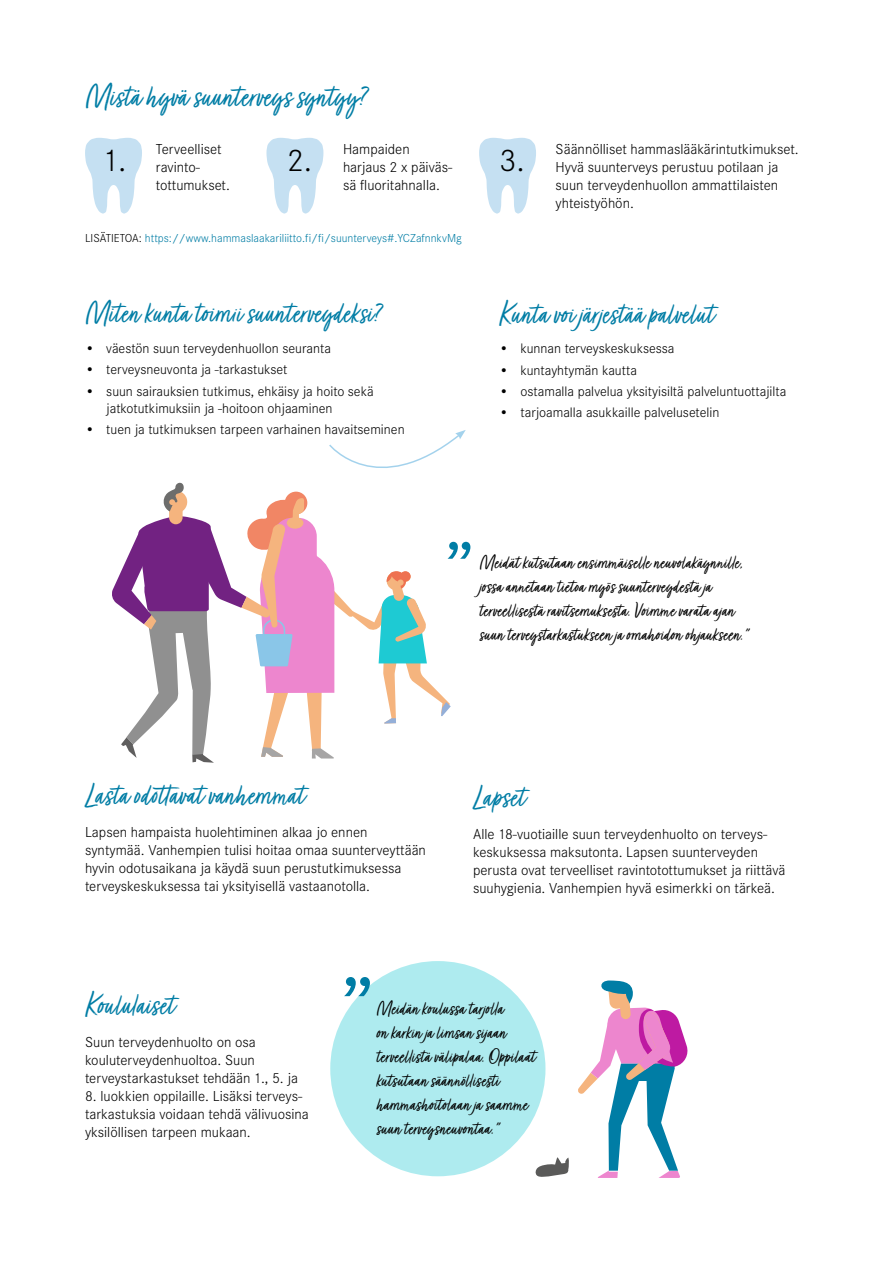
<style>
.page{position:relative;width:893px;height:1263px;background:#fff}
.page>*{position:absolute;margin:0;border:0;box-sizing:border-box;transform-origin:0 0}
.t1{font:36px "Turbinado Light Pro";letter-spacing:.005em;color:#007da5}
.t2{font:34.5px "Turbinado Light Pro";letter-spacing:.005em;color:#007da5}
.t3{font:300 32.4px "Corporate S";color:#000}
.t4{font:21.6px/24px "Turbinado Light Pro";letter-spacing:.01em;color:#000}
.t5{font:300 15px/18px "Corporate S";color:#000}
.t6{font:300 14.25px/17.1px "Corporate S";color:#000}
.t7{font:300 12px "Corporate S";color:#007da5}
.s1{color:#000}
</style>
<div class="page">
<div style="left:330px;top:961px;width:215px;height:215px;background:#aeebef;border-radius:50%"></div>
<svg style="left:344px;top:977px;width:26px;height:19px"></svg>
<svg style="left:578px;top:980px;width:110px;height:198px"></svg>
<svg style="left:535px;top:1157px;width:34px;height:20px"></svg>
<svg style="left:112px;top:482px;width:358px;height:281px"></svg>
<svg style="left:85px;top:138px;width:57px;height:76px"></svg>
<svg style="left:266px;top:138px;width:57px;height:76px"></svg>
<svg style="left:479px;top:138px;width:57px;height:76px"></svg>
<svg style="left:329px;top:430px;width:137px;height:38px"></svg>
<h1 class="t1" style="left:85px;top:77px;width:284px">Mistä hyvä suunterveys syntyy?</h1>
<p class="t5" style="left:156px;top:140px;width:76px">Terveelliset ravinto&shy;tottumukset.</p>
<p class="t5" style="left:343px;top:140px;width:111px">Hampaiden harjaus 2 x päiväs&shy;sä fluoritahnalla.</p>
<p class="t5" style="left:556px;top:140px;width:245px">Säännölliset hammaslääkärintutkimukset.<br>Hyvä suunterveys perustuu potilaan ja suun terveydenhuollon ammattilaisten yhteistyöhön.</p>
<h3 class="t3" style="left:103px;top:142px;width:25px">1.</h3>
<h3 class="t3" style="left:287px;top:142px;width:27px">2.</h3>
<h3 class="t3" style="left:499px;top:142px;width:27px">3.</h3>
<p class="t7" style="left:85px;top:231px;width:378px"><span class="s1">LISÄTIETOA:</span> https://www.hammaslaakariliitto.fi/fi/suunterveys#.YCZafnnkvMg</p>
<h2 class="t2" style="left:85px;top:294px;width:298px">Miten kunta toimii suunterveydeksi?</h2>
<p class="t6" style="left:85px;top:340px;width:248px">• väestön suun terveydenhuollon seuranta</p>
<p class="t6" style="left:85px;top:361px;width:204px">• terveysneuvonta ja -tarkastukset</p>
<p class="t6" style="left:106px;top:382px;width:269px;text-indent:-21px">• suun sairauksien tutkimus, ehkäisy ja hoito sekä jatkotutkimuksiin ja -hoitoon ohjaaminen</p>
<p class="t6" style="left:85px;top:421px;width:321px">• tuen ja tutkimuksen tarpeen varhainen havaitseminen</p>
<h2 class="t2" style="left:499px;top:295px;width:216px">Kunta voi järjestää palvelut</h2>
<p class="t6" style="left:499px;top:340px;width:177px">• kunnan terveyskeskuksessa</p>
<p class="t6" style="left:499px;top:361px;width:139px">• kuntayhtymän kautta</p>
<p class="t6" style="left:499px;top:383px;width:289px">• ostamalla palvelua yksityisiltä palveluntuottajilta</p>
<p class="t6" style="left:499px;top:404px;width:222px">• tarjoamalla asukkaille palvelusetelin</p>
<h3 class="t4" style="left:479px;top:552px;width:271px">Meidät kutsutaan ensimmäiselle neuvolakäynnille, jossa annetaan tietoa myös suunterveydestä ja terveellisestä ravitsemuksesta. Voimme varata ajan suun terveystarkastukseen ja omahoidon ohjaukseen.”</h3>
<h2 class="t2" style="left:85px;top:776px;width:221px">Lasta odottavat vanhemmat</h2>
<p class="t5" style="left:85px;top:823px;width:342px">Lapsen hampaista huolehtiminen alkaa jo ennen syntymää. Vanhempien tulisi hoitaa omaa suunterveyttään hyvin odotusaikana ja käydä suun perustutkimuksessa terveyskeskuksessa tai yksityisellä vastaanotolla.</p>
<h2 class="t2" style="left:473px;top:778px;width:54px">Lapset</h2>
<p class="t5" style="left:473px;top:825px;width:314px">Alle 18-vuotiaille suun terveydenhuolto on terveys&shy;keskuksessa maksutonta. Lapsen suunterveyden perusta ovat terveelliset ravintotottumukset ja riittävä suuhygienia. Vanhempien hyvä esimerkki on tärkeä.</p>
<h2 class="t2" style="left:85px;top:986px;width:91px">Koululaiset</h2>
<p class="t5" style="left:85px;top:1033px;width:215px">Suun terveydenhuolto on osa kouluterveydenhuoltoa. Suun terveystarkastukset tehdään 1., 5. ja</p>
<p class="t5" style="left:85px;top:1087px;width:225px">8. luokkien oppilaille. Lisäksi terveys&shy;tarkastuksia voidaan tehdä välivuosina yksilöllisen tarpeen mukaan.</p>
<h3 class="t4" style="left:376px;top:998px;width:161px">Meidän koulussa tarjolla<br>on karkin ja limsan sijaan terveellistä välipalaa. Oppilaat kutsutaan säännöllisesti hammashoitolaan ja saamme suun terveysneuvontaa.”</h3>
</div>
